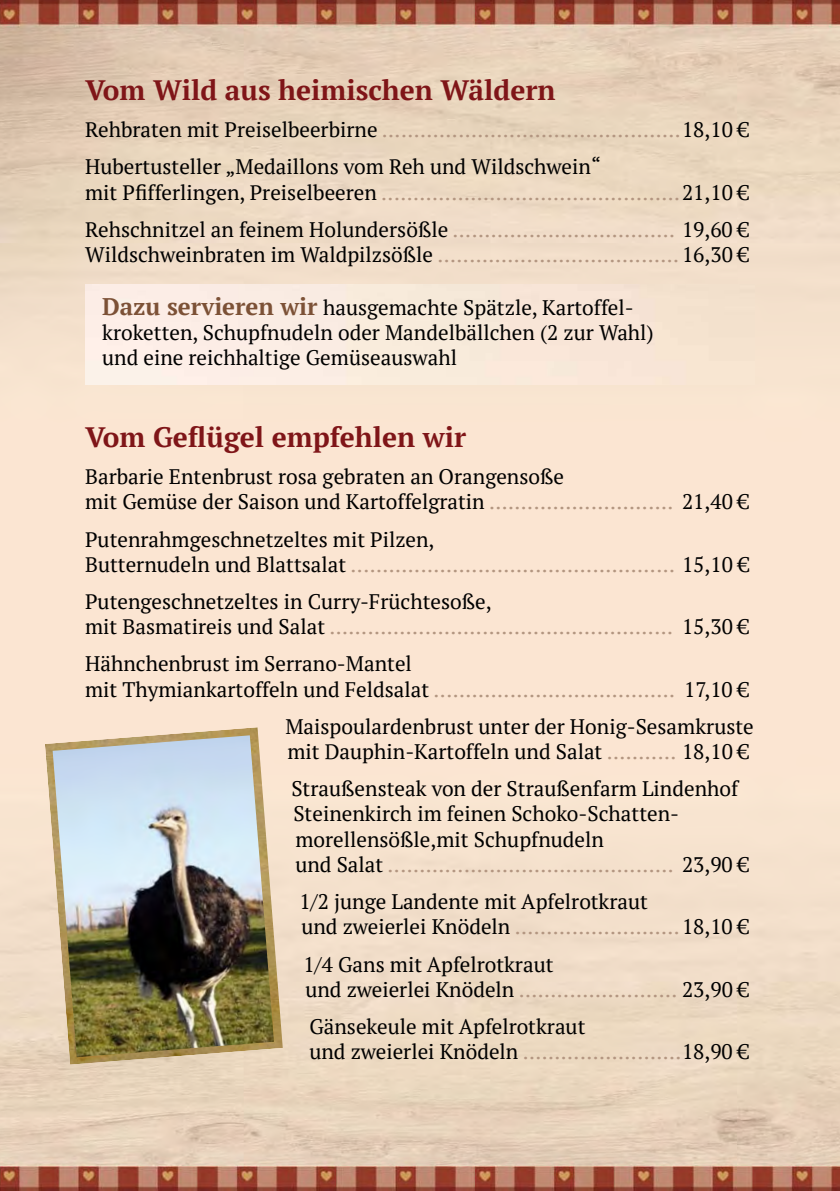
<style>
.page{position:relative;width:840px;height:1191px;background:#fff}
.page>*{position:absolute;margin:0;border:0;box-sizing:border-box;transform-origin:0 0}
.t1{font:700 28px "PT Serif";color:#7f1518}
.t2{font:21px/25.2px "PT Serif";color:#000}
.t3{font:21px/37.2px "PT Serif";color:#b39681}
.s1{color:#b39681}
.s2{color:#000}
.s3{font-weight:700;font-size:24px;color:#7c5136}
</style>
<div class="page">
<img style="left:0;top:0;width:839px;height:1191px">
<img style="left:85px;top:284px;width:669px;height:100px">
<img style="left:45px;top:727px;width:237px;height:337px">
<img style="left:53px;top:735px;width:221px;height:322px">
<h1 class="t1" style="left:85px;top:71px;width:471px">Vom Wild aus heimischen Wäldern</h1>
<p class="t2" style="left:85px;top:111px;width:665px;line-height:37.2px">Rehbraten mit Preiselbeerbirne <span class="s1">...............................................</span> 18,10 €<br>Hubertusteller „Medaillons vom Reh und Wildschwein“</p>
<p class="t3" style="left:85px;top:173px;width:665px"><span class="s2">mit Pfifferlingen, Preiselbeeren</span> ............................................... <span class="s2">21,10 €<br>Rehschnitzel an feinem Holundersößle</span> ................................... <span class="s2">19,60 €</span></p>
<p class="t2" style="left:85px;top:241px;width:665px">Wildschweinbraten im Waldpilzsößle <span class="s1">......................................</span> 16,30 €</p>
<p class="t2" style="left:102px;top:294px;width:553px"><span class="s3">Dazu servieren wir</span> hausgemachte Spätzle, Kartoffel&shy;kroketten, Schupfnudeln oder Mandelbällchen (2 zur Wahl) und eine reichhaltige Gemüseauswahl</p>
<h1 class="t1" style="left:85px;top:418px;width:382px">Vom Geflügel empfehlen wir</h1>
<p class="t2" style="left:85px;top:463px;width:665px">Barbarie Entenbrust rosa gebraten an Orangensoße<br>mit Gemüse der Saison und Kartoffelgratin <span class="s1">.............................</span> 21,40 €</p>
<p class="t2" style="left:85px;top:526px;width:665px">Putenrahmgeschnetzeltes mit Pilzen,<br>Butternudeln und Blattsalat <span class="s1">...................................................</span> 15,10 €</p>
<p class="t2" style="left:85px;top:588px;width:665px">Putengeschnetzeltes in Curry-Früchtesoße,<br>mit Basmatireis und Salat <span class="s1">......................................................</span> 15,30 €</p>
<p class="t2" style="left:85px;top:651px;width:665px">Hähnchenbrust im Serrano-Mantel<br>mit Thymiankartoffeln und Feldsalat <span class="s1">......................................</span> 17,10 €</p>
<p class="t2" style="left:285px;top:713px;width:470px">Maispoulardenbrust unter der Honig-Sesamkruste mit Dauphin-Kartoffeln und Salat <span class="s1">...........</span> 18,10 €</p>
<p class="t2" style="left:291px;top:775px;width:459px">Straußensteak von der Straußenfarm Lindenhof Steinenkirch im feinen Schoko-Schatten&shy;morellensößle,mit Schupfnudeln<br>und Salat <span class="s1">.............................................</span> 23,90 €</p>
<p class="t2" style="left:299px;top:888px;width:451px">1/2 junge Landente mit Apfelrotkraut<br>und zweierlei Knödeln <span class="s1">..........................</span> 18,10 €</p>
<p class="t2" style="left:303px;top:951px;width:447px">1/4 Gans mit Apfelrotkraut<br>und zweierlei Knödeln <span class="s1">.........................</span> 23,90 €</p>
<p class="t2" style="left:309px;top:1013px;width:441px">Gänsekeule mit Apfelrotkraut<br>und zweierlei Knödeln <span class="s1">.........................</span> 18,90 €</p>
</div>
